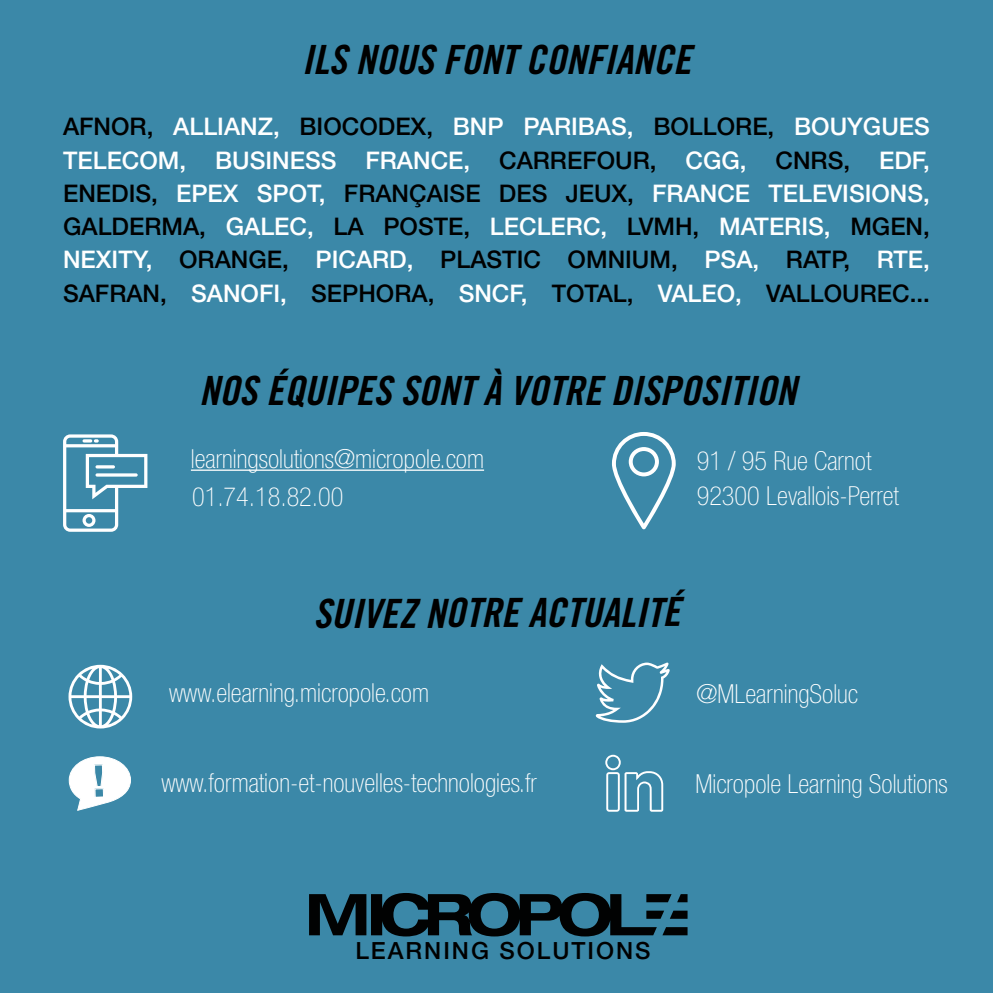
<style>
.page{position:relative;width:993px;height:993px;background:#fff}
.page>*{position:absolute;margin:0;border:0;box-sizing:border-box;transform-origin:0 0}
.t1{font:40.25px "Trade Gothic Bold Cond Twenty Obl";color:#000}
.t2{font:100 condensed 26.25px/35px "Helvetica Neue";color:#fff}
.t3{font:500 24.32px/33.2px "Helvetica Neue";color:#000;text-align:justify}
.t4{font:500 23.62px "Helvetica Neue";letter-spacing:.085em;color:#000}
.s1{color:#fff}
</style>
<div class="page">
<div style="left:0;top:0;width:992px;height:992px;background:#3b88a8"></div>
<svg style="left:612px;top:432px;width:63px;height:97px"></svg>
<svg style="left:63px;top:434px;width:84px;height:97px"></svg>
<hr style="left:95px;top:465px;width:20px;height:3px;background:#fff;border-radius:2px">
<hr style="left:95px;top:473px;width:43px;height:3px;background:#fff;border-radius:2px">
<hr style="left:191px;top:469px;width:293px;height:1px;background:#fff">
<svg style="left:309px;top:893px;width:378px;height:43px"></svg>
<svg style="left:595px;top:662px;width:74px;height:60px"></svg>
<svg style="left:605px;top:754px;width:58px;height:57px"></svg>
<svg style="left:68px;top:664px;width:64px;height:64px"></svg>
<svg style="left:69px;top:756px;width:62px;height:54px"></svg>
<h1 class="t1" style="left:302px;top:35px;width:390px">ILS NOUS FONT CONFIANCE</h1>
<p class="t3" style="left:63px;top:110px;width:868px">AFNOR, <span class="s1">ALLIANZ,</span> BIOCODEX, <span class="s1">BNP PARIBAS,</span> BOLLORE, <span class="s1">BOUYGUES TELECOM, BUSINESS FRANCE,</span> CARREFOUR, <span class="s1">CGG,</span> CNRS, <span class="s1">EDF, </span>ENEDIS, <span class="s1">EPEX SPOT,</span> FRANÇAISE DES JEUX, <span class="s1">FRANCE TELEVISIONS, </span>GALDERMA, <span class="s1">GALEC,</span> LA POSTE, <span class="s1">LECLERC,</span> LVMH, <span class="s1">MATERIS,</span> MGEN, <span class="s1">NEXITY,</span> ORANGE, <span class="s1">PICARD,</span> PLASTIC OMNIUM, <span class="s1">PSA,</span> RATP, <span class="s1">RTE, </span>SAFRAN, <span class="s1">SANOFI,</span> SEPHORA, <span class="s1">SNCF,</span> TOTAL, <span class="s1">VALEO,</span> VALLOUREC...</p>
<h1 class="t1" style="left:199px;top:366px;width:598px">NOS ÉQUIPES SONT À VOTRE DISPOSITION</h1>
<p class="t2" style="left:191px;top:440px;width:294px">learningsolutions@micropole.com</p>
<p class="t2" style="left:192px;top:479px;width:153px">01.74.18.82.00</p>
<p class="t2" style="left:696px;top:442px;width:204px">91 / 95 Rue Carnot<br>92300 Levallois-Perret</p>
<h1 class="t1" style="left:313px;top:588px;width:368px">SUIVEZ NOTRE ACTUALITÉ</h1>
<p class="t2" style="left:169px;top:674px;width:261px">www.elearning.micropole.com</p>
<p class="t2" style="left:696px;top:676px;width:163px">@MLearningSoluc</p>
<p class="t2" style="left:161px;top:764px;width:377px">www.formation-et-nouvelles-technologies.fr</p>
<p class="t2" style="left:695px;top:765px;width:253px">Micropole Learning Solutions</p>
<p class="t4" style="left:355px;top:935px;width:296px">LEARNING SOLUTIONS</p>
</div>
